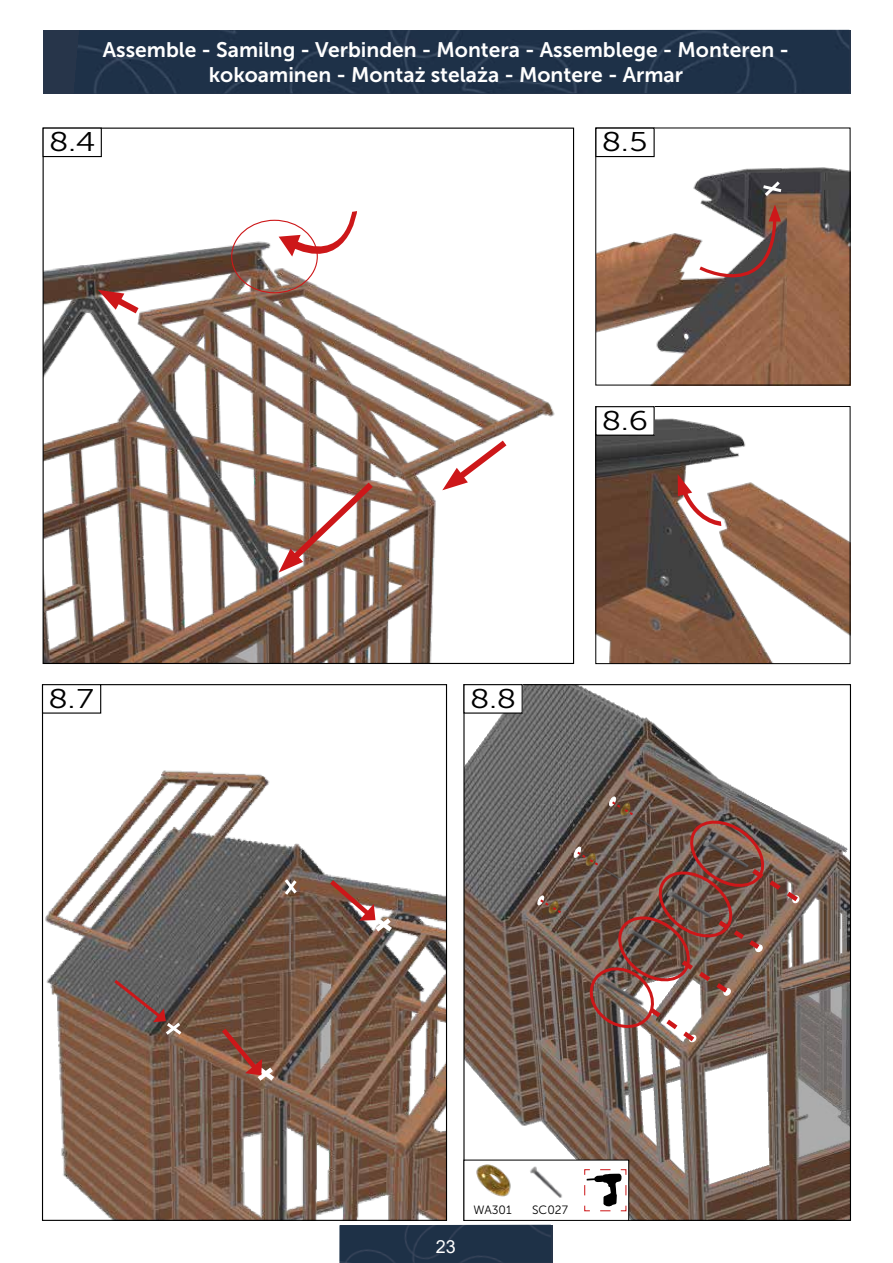
<style>
.page{position:relative;width:893px;height:1263px;background:#fff}
.page>*{position:absolute;margin:0;border:0;box-sizing:border-box;transform-origin:0 0}
.t1{font:27px "Museo Sans 300";color:#000;scale:1.22 1}
.t2{font:21px/25.2px "Museo Sans 700";color:#fff;text-align:center}
.t3{font:18px "Arial";color:#fff}
.t4{font:12px "Museo Sans 300";color:#000}
</style>
<div class="page">
<img style="left:339px;top:1225px;width:212px;height:38px">
<div style="left:43px;top:30px;width:807px;height:64px;background:#27354a"></div>
<img style="left:78px;top:30px;width:771px;height:64px">
<svg style="left:42px;top:127px;width:533px;height:537px"></svg>
<img style="left:597px;top:418px;width:251px;height:244px">
<div style="left:595px;top:406px;width:255px;height:258px;border:1px solid #000"></div>
<svg style="left:675px;top:474px;width:51px;height:54px"></svg>
<img style="left:597px;top:157px;width:251px;height:226px">
<svg style="left:481px;top:173px;width:23px;height:26px"></svg>
<svg style="left:279px;top:186px;width:88px;height:123px"></svg>
<svg style="left:442px;top:435px;width:71px;height:55px"></svg>
<svg style="left:279px;top:476px;width:100px;height:97px"></svg>
<svg style="left:98px;top:289px;width:47px;height:30px"></svg>
<div style="left:231px;top:220px;width:87px;height:73px;border:1px solid #cd1719;border-radius:50%"></div>
<svg style="left:697px;top:178px;width:88px;height:128px"></svg>
<img style="left:45px;top:686px;width:400px;height:533px">
<svg style="left:282px;top:876px;width:18px;height:22px"></svg>
<svg style="left:325px;top:875px;width:72px;height:61px"></svg>
<svg style="left:111px;top:977px;width:74px;height:61px;background:#6d5b57"></svg>
<svg style="left:217px;top:1024px;width:62px;height:61px;background:#825443"></svg>
<img style="left:465px;top:686px;width:384px;height:533px">
<img style="left:561px;top:910px;width:12px;height:19px">
<img style="left:545px;top:915px;width:15px;height:2px">
<svg style="left:536px;top:894px;width:27px;height:21px"></svg>
<svg style="left:573px;top:795px;width:230px;height:251px;background:#795f55"></svg>
<div style="left:43px;top:128px;width:58px;height:29px;background:#fff"></div>
<div style="left:43px;top:128px;width:59px;height:29px;border:1px solid #000"></div>
<div style="left:595px;top:128px;width:60px;height:29px;border:1px solid #000"></div>
<div style="left:596px;top:407px;width:58px;height:28px;background:#fff"></div>
<div style="left:595px;top:406px;width:60px;height:30px;border:1px solid #000"></div>
<div style="left:43px;top:685px;width:58px;height:28px;background:#fff"></div>
<div style="left:42px;top:684px;width:59px;height:30px;border:1px solid #000"></div>
<div style="left:464px;top:685px;width:58px;height:28px;background:#fff"></div>
<div style="left:463px;top:684px;width:60px;height:30px;border:1px solid #000"></div>
<div style="left:464px;top:1160px;width:165px;height:60px;background:#fff"></div>
<div style="left:463px;top:1159px;width:166px;height:62px;border:1px solid #000"></div>
<img style="left:476px;top:1164px;width:35px;height:33px">
<img style="left:530px;top:1166px;width:32px;height:32px">
<svg style="left:584px;top:1169px;width:43px;height:43px"></svg>
<p class="t2" style="left:103px;top:37px;width:688px">Assemble - Samilng - Verbinden - Montera - Assemblege - Monteren - kokoaminen - Montaż stelaża - Montere - Armar</p>
<p class="t1" style="left:49px;top:127px;width:39px">8.4</p>
<p class="t1" style="left:602px;top:127px;width:39px">8.5</p>
<p class="t1" style="left:602px;top:406px;width:39px">8.6</p>
<p class="t1" style="left:49px;top:684px;width:39px">8.7</p>
<p class="t1" style="left:470px;top:684px;width:39px">8.8</p>
<p class="t3" style="left:436px;top:1234px;width:22px">23</p>
<p class="t4" style="left:474px;top:1203px;width:40px">WA301</p>
<p class="t4" style="left:532px;top:1203px;width:37px">SC027</p>
</div>
